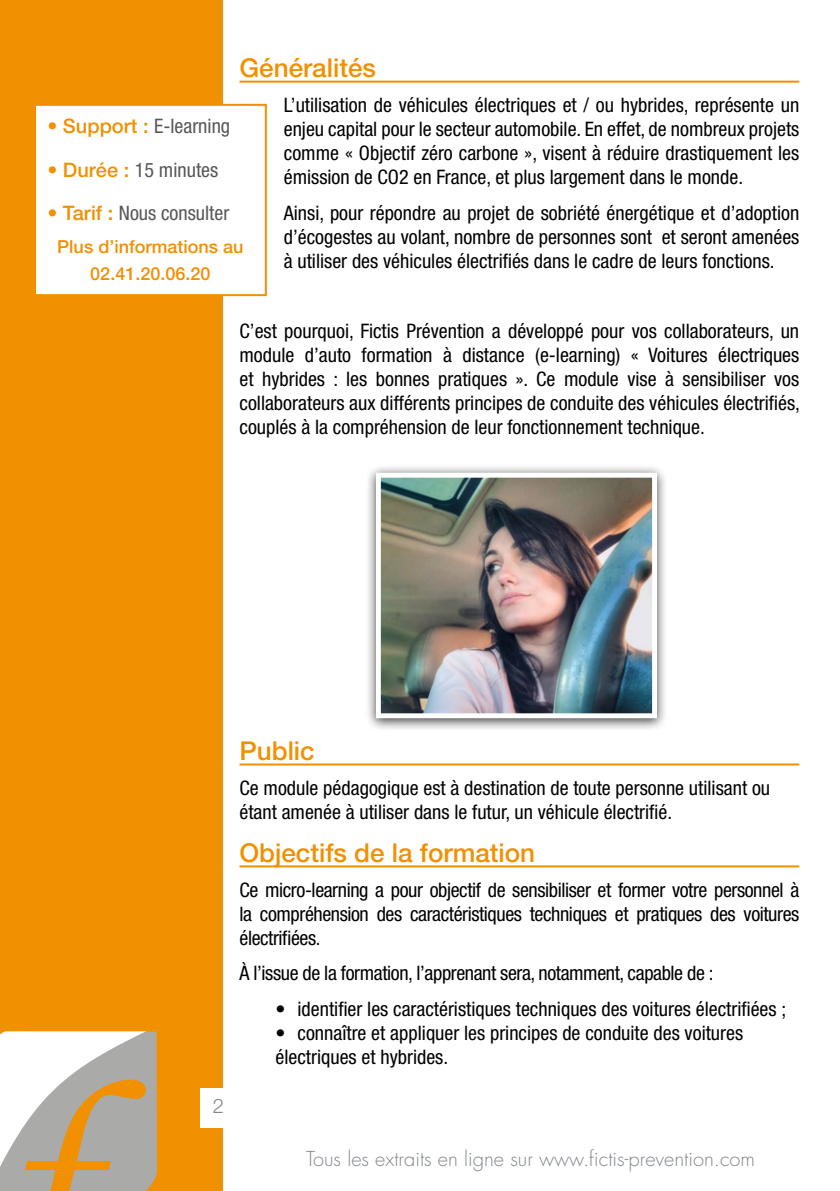
<style>
.page{position:relative;width:840px;height:1191px;background:#fff}
.page>*{position:absolute;margin:0;border:0;box-sizing:border-box;transform-origin:0 0}
.t1{font:500 26px "Helvetica Neue";color:#f19000}
.t2{font:condensed 20px/24px "Helvetica Neue";color:#000;text-align:justify}
.t3{font:condensed 20px "Helvetica Neue";letter-spacing:-.02em;color:#000}
.t4{font:condensed 20px "Helvetica Neue";color:#575756}
.t5{font:300 20px "Futura";color:#82878b}
.t6{font:300 20px "Helvetica Neue LT Std";color:#878787}
.t7{font:500 18px/26.4px "Helvetica Neue";color:#f19000;text-align:center}
.s1{font-weight:500;font-stretch:normal;color:#f19000}
</style>
<div class="page">
<div style="left:0;top:0;width:222px;height:1191px;background:#f19000"></div>
<div style="left:200px;top:1088px;width:37px;height:40px;background:#fff"></div>
<div style="left:35px;top:105px;width:231px;height:190px;background:#fff"></div>
<div style="left:34px;top:104px;width:233px;height:192px;border:2px solid #f19000"></div>
<svg style="left:0;top:1031px;width:157px;height:160px;background:#cbbfad"></svg>
<hr style="left:239px;top:81px;width:559px;height:2px;background:#f19000">
<hr style="left:239px;top:763px;width:559px;height:2px;background:#f19000">
<hr style="left:239px;top:865px;width:559px;height:2px;background:#f19000">
<div style="left:365px;top:464px;width:302px;height:268px;background:#000;opacity:.75"></div>
<img style="left:382px;top:479px;width:268px;height:233px">
<div style="left:376px;top:473px;width:280px;height:245px;border:5px solid #fff"></div>
<h1 class="t1" style="left:239px;top:52px;width:138px">Généralités</h1>
<p class="t2" style="left:284px;top:93px;width:516px">L’utilisation de véhicules électriques et / ou hybrides, représente un enjeu capital pour le secteur automobile. En effet, de nombreux projets comme « Objectif zéro carbone », visent à réduire drastiquement les émission de CO2 en France, et plus largement dans le monde.</p>
<p class="t2" style="left:284px;top:200px;width:516px">Ainsi, pour répondre au projet de sobriété énergétique et d’adoption d’écogestes au volant, nombre de personnes sont et seront amenées à utiliser des véhicules électrifiés dans le cadre de leurs fonctions.</p>
<p class="t4" style="left:47px;top:114px;width:184px"><span class="s1">• Support :</span> E-learning</p>
<p class="t4" style="left:47px;top:158px;width:172px"><span class="s1">• Durée :</span> 15 minutes</p>
<p class="t4" style="left:47px;top:202px;width:183px"><span class="s1">• Tarif :</span> Nous consulter</p>
<p class="t7" style="left:57px;top:233px;width:188px">Plus d’informations au<br>02.41.20.06.20</p>
<p class="t2" style="left:239px;top:319px;width:561px">C’est pourquoi, Fictis Prévention a développé pour vos collaborateurs, un module d’auto formation à distance (e-learning) « Voitures électriques et hybrides : les bonnes pratiques ». Ce module vise à sensibiliser vos collaborateurs aux différents principes de conduite des véhicules électrifiés, couplés à la compréhension de leur fonctionnement technique.</p>
<p class="t6" style="left:213px;top:1093px;width:13px">2</p>
<h1 class="t1" style="left:239px;top:735px;width:77px">Public</h1>
<p class="t2" style="left:239px;top:776px;width:532px">Ce module pédagogique est à destination de toute personne utilisant ou étant amenée à utiliser dans le futur, un véhicule électrifié.</p>
<h1 class="t1" style="left:239px;top:837px;width:297px">Objectifs de la formation</h1>
<p class="t2" style="left:239px;top:878px;width:561px">Ce micro-learning a pour objectif de sensibiliser et former votre personnel à la compréhension des caractéristiques techniques et pratiques des voitures électrifiées.</p>
<p class="t3" style="left:239px;top:961px;width:475px">À l’issue de la formation, l’apprenant sera, notamment, capable de :</p>
<p class="t2" style="left:275px;top:996px;width:512px">• identifier les caractéristiques techniques des voitures électrifiées ;</p>
<p class="t2" style="left:275px;top:1020px;width:469px">• connaître et appliquer les principes de conduite des voitures électriques et hybrides.</p>
<p class="t5" style="left:306px;top:1145px;width:450px">Tous les extraits en ligne sur www.fictis-prevention.com</p>
</div>
